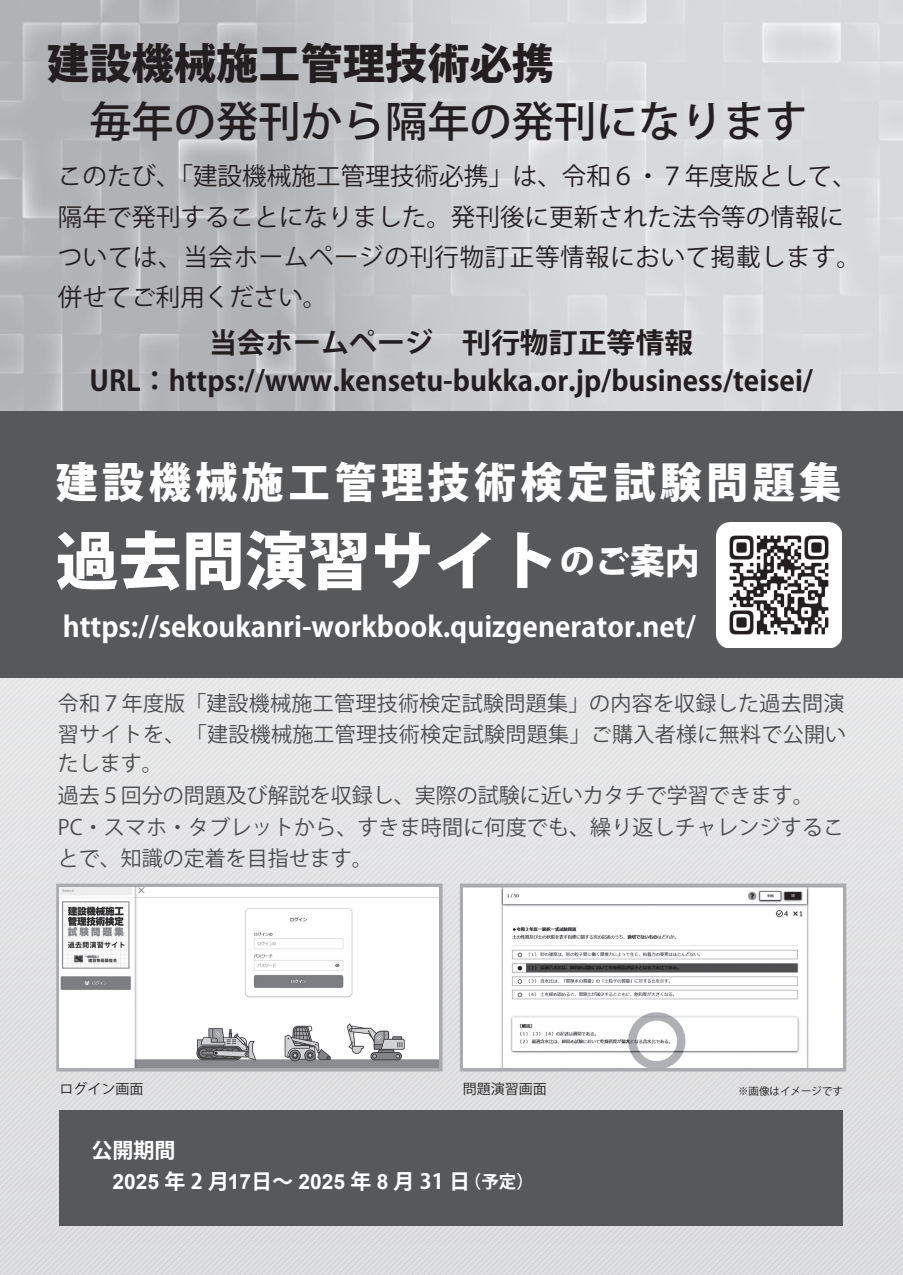
<style>
.page{position:relative;width:903px;height:1275px;background:#fff}
.page>*{position:absolute;margin:0;border:0;box-sizing:border-box;transform-origin:0 0}
.t1{font:800 63px "Koz Go Pr 6 N";color:#fff}
.t2{font:800 42.18px "Koz Go Pr 6 N";letter-spacing:.1em;color:#fff}
.t3{font:500 42.18px "Koz Go Pr 6 N";color:#231f20}
.t4{font:800 42.18px "Koz Go Pr 6 N";color:#231f20}
.t5{font:700 28px/38.5px "Koz Go Pr 6 N";color:#231f20;text-align:center}
.t6{font:700 28px "Koz Go Pr 6 N";color:#fff}
.t7{font:24.5px/40.2px "Koz Go Pr 6 N";letter-spacing:.005em;color:#231f20}
.t8{font:21px/31.5px "Koz Go Pr 6 N";letter-spacing:.01em;color:#4b4c4d}
.t9{font:700 21px "Arial";color:#fff}
.t10{font:700 21px "Koz Go Pr 6 N";color:#fff}
.t11{font:14px "Koz Go Pr 6 N";color:#231f20}
.t12{font:10.5px "Koz Go Pr 6 N";color:#231f20}
.s1{font-family:"Koz Go Pr 6 N"}
.s2{font-family:"Koz Go Pr 6 N";font-size:17.5px}
</style>
<div class="page">
<svg style="left:24px;top:1199px;width:879px;height:76px;background:#dbdcdd"></svg>
<svg style="left:0;top:677px;width:903px;height:507px;background:#e2e2e3"></svg>
<img style="left:0;top:0;width:903px;height:411px">
<div style="left:60px;top:1111px;width:783px;height:115px;background:#57585a"></div>
<div style="left:0;top:411px;width:903px;height:266px;background:#57585a"></div>
<div style="left:56px;top:884px;width:387px;height:187px;border:7px solid #aaabaf"></div>
<img style="left:60px;top:887px;width:379px;height:181px">
<img style="left:716px;top:522px;width:125px;height:125px">
<div style="left:460px;top:884px;width:386px;height:187px;border:7px solid #aaabaf"></div>
<img style="left:463px;top:887px;width:379px;height:181px">
<h2 class="t4" style="left:47px;top:40px;width:508px">建設機械施工管理技術必携</h2>
<h2 class="t3" style="left:89px;top:98px;width:719px">毎年の発刊から隔年の発刊になります</h2>
<p class="t7" style="left:58px;top:157px;width:804px">このたび、「建設機械施工管理技術必携」は、令和６・７年度版として、隔年で発刊することになりました。発刊後に更新された法令等の情報については、当会ホームページの刊行物訂正等情報において掲載します。併せてご利用ください。</p>
<h3 class="t5" style="left:89px;top:324px;width:725px">当会ホームページ　刊行物訂正等情報<br>URL：https://www.kensetu-bukka.or.jp/business/teisei/</h3>
<h2 class="t2" style="left:56px;top:458px;width:787px">建設機械施工管理技術検定試験問題集</h2>
<h1 class="t1" style="left:56px;top:526px;width:646px">過去問演習サイト<sup>のご案内</sup></h1>
<h3 class="t6" style="left:63px;top:611px;width:634px">https://sekoukanri-workbook.quizgenerator.net/</h3>
<p class="t8" style="left:58px;top:687px;width:790px">令和７年度版「建設機械施工管理技術検定試験問題集」の内容を収録した過去問演習サイトを、「建設機械施工管理技術検定試験問題集」ご購入者様に無料で公開い</p>
<p class="t8" style="left:58px;top:748px;width:107px">たします。</p>
<p class="t8" style="left:58px;top:780px;width:788px">過去５回分の問題及び解説を収録し、実際の試験に近いカタチで学習できます。<br>PC・スマホ・タブレットから、すきま時間に何度でも、繰り返しチャレンジすることで、知識の定着を目指せます。</p>
<p class="t11" style="left:59px;top:1081px;width:85px">ログイン画面</p>
<p class="t11" style="left:463px;top:1081px;width:85px">問題演習画面</p>
<p class="t12" style="left:738px;top:1085px;width:106px">※画像はイメージです</p>
<p class="t10" style="left:91px;top:1138px;width:86px">公開期間</p>
<p class="t9" style="left:112px;top:1167px;width:423px">2025 <span class="s1">年 2 月</span>17<span class="s1">日～</span> 2025 <span class="s1">年</span> 8 <span class="s1">月 31 日</span><span class="s2">（予定）</span></p>
</div>
